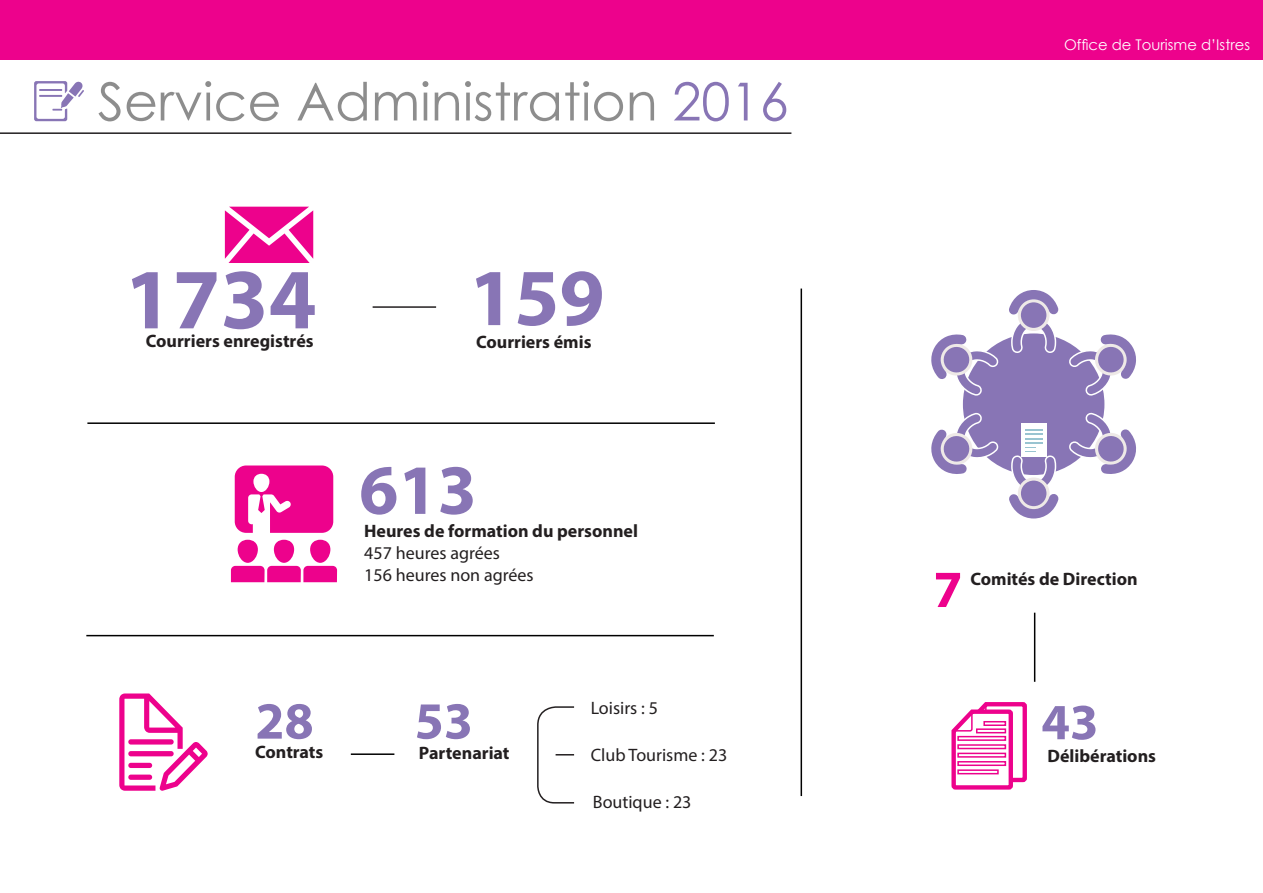
<style>
.page{position:relative;width:1263px;height:893px;background:#fff}
.page>*{position:absolute;margin:0;border:0;box-sizing:border-box;transform-origin:0 0}
.t1{font:52.5px "Century Gothic";color:#8d8d8d}
.t2{font:700 52.5px "Myriad Pro";color:#ed028c}
.t3{font:700 18px "Myriad Pro";color:#231f20}
.t4{font:18px/21.6px "Myriad Pro";color:#231f20}
.t5{font:14.7px "Century Gothic";color:#fff}
.s1{color:#8875b5}
</style>
<div class="page">
<div style="left:963px;top:333px;width:141px;height:142px;background:#8875b5;border-radius:50%"></div>
<svg style="left:1008px;top:290px;width:51px;height:63px"></svg>
<svg style="left:1067px;top:334px;width:69px;height:62px"></svg>
<svg style="left:1067px;top:413px;width:69px;height:61px"></svg>
<svg style="left:931px;top:411px;width:69px;height:63px"></svg>
<svg style="left:931px;top:334px;width:69px;height:62px"></svg>
<div style="left:1021px;top:423px;width:25px;height:33px;background:#fff"></div>
<svg style="left:1008px;top:429px;width:51px;height:89px"></svg>
<svg style="left:225px;top:207px;width:88px;height:56px"></svg>
<svg style="left:132px;top:271px;width:183px;height:58px"></svg>
<svg style="left:258px;top:704px;width:54px;height:35px"></svg>
<svg style="left:361px;top:467px;width:112px;height:48px"></svg>
<svg style="left:1042px;top:705px;width:53px;height:35px"></svg>
<svg style="left:476px;top:271px;width:126px;height:55px"></svg>
<svg style="left:417px;top:704px;width:53px;height:35px"></svg>
<hr style="left:373px;top:306px;width:63px;height:2px;background:#231f20">
<hr style="left:87px;top:422px;width:628px;height:2px;background:#000">
<hr style="left:86px;top:635px;width:628px;height:1px;background:#000">
<hr style="left:800px;top:289px;width:2px;height:507px;background:#000">
<svg style="left:119px;top:693px;width:89px;height:98px"></svg>
<svg style="left:951px;top:702px;width:76px;height:88px"></svg>
<div style="left:983px;top:721px;width:23px;height:5px;border:2px solid #ed028c"></div>
<div style="left:976px;top:728px;width:30px;height:5px;border:2px solid #ed028c"></div>
<div style="left:957px;top:736px;width:49px;height:5px;border:2px solid #ed028c"></div>
<div style="left:957px;top:744px;width:49px;height:5px;border:2px solid #ed028c"></div>
<div style="left:957px;top:753px;width:49px;height:5px;border:2px solid #ed028c"></div>
<div style="left:957px;top:761px;width:49px;height:5px;border:2px solid #ed028c"></div>
<div style="left:957px;top:769px;width:42px;height:5px;border:2px solid #ed028c"></div>
<svg style="left:231px;top:465px;width:106px;height:117px"></svg>
<hr style="left:351px;top:753px;width:43px;height:2px;background:#000">
<hr style="left:1034px;top:613px;width:1px;height:69px;background:#000">
<svg style="left:34px;top:81px;width:50px;height:40px"></svg>
<div style="left:0;top:0;width:1263px;height:60px;background:#ed028c"></div>
<hr style="left:0;top:132px;width:791px;height:2px;background:#231f20">
<svg style="left:537px;top:706px;width:38px;height:98px"></svg>
<h1 class="t1" style="left:98px;top:65px;width:692px">Service Administration <span class="s1">2016</span></h1>
<p class="t3" style="left:146px;top:329px;width:169px">Courriers enregistrés</p>
<p class="t3" style="left:476px;top:330px;width:117px">Courriers émis</p>
<p class="t3" style="left:364px;top:519px;width:275px">Heures de formation du personnel</p>
<p class="t4" style="left:364px;top:542px;width:171px">457 heures agrées<br>156 heures non agrées</p>
<p class="t3" style="left:255px;top:740px;width:70px">Contrats</p>
<p class="t3" style="left:419px;top:741px;width:92px">Partenariat</p>
<p class="t4" style="left:591px;top:697px;width:69px">Loisirs : 5</p>
<p class="t4" style="left:591px;top:744px;width:138px">Club Tourisme : 23</p>
<p class="t4" style="left:593px;top:791px;width:100px">Boutique : 23</p>
<p class="t5" style="left:1064px;top:34px;width:187px">Office de Tourisme d’Istres</p>
<h1 class="t2" style="left:933px;top:555px;width:31px">7</h1>
<p class="t3" style="left:970px;top:567px;width:169px">Comités de Direction</p>
<p class="t3" style="left:1047px;top:744px;width:110px">Délibérations</p>
</div>
